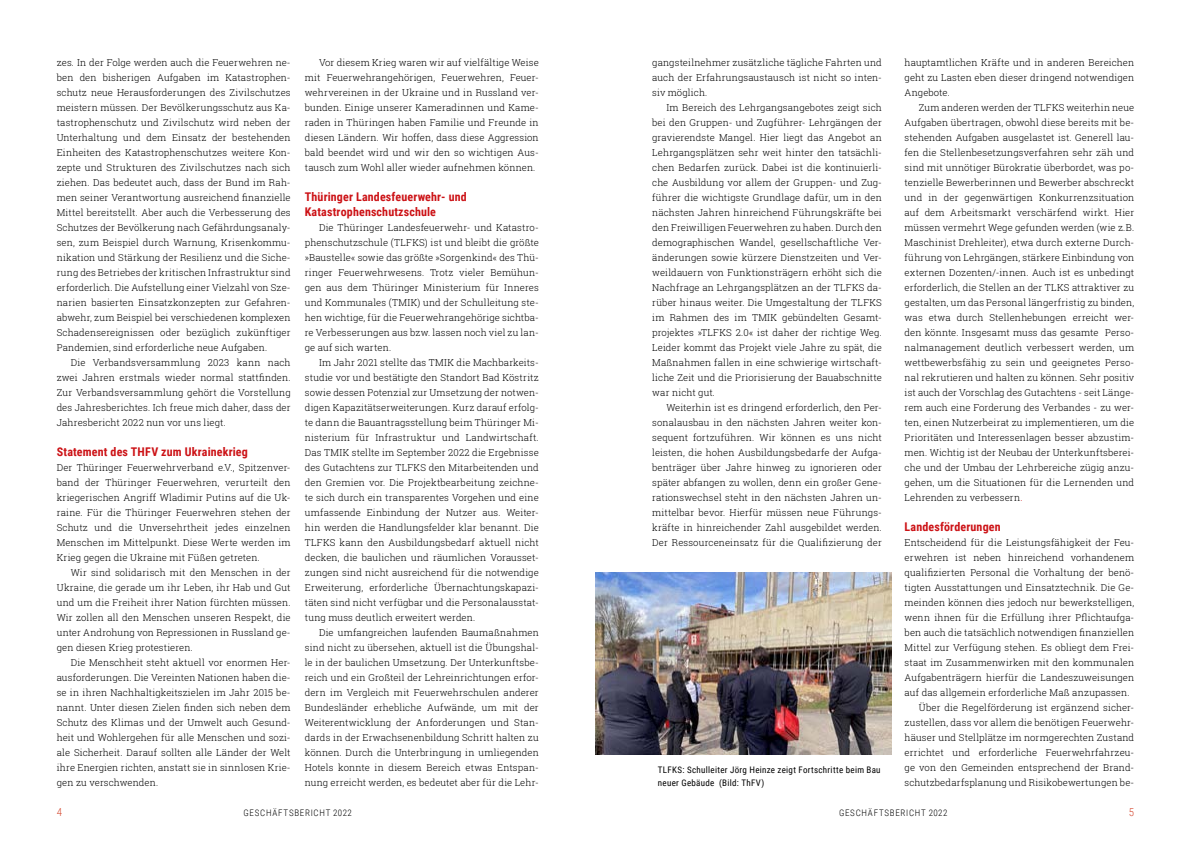
<style>
.page{position:relative;width:1191px;height:842px;background:#fff}
.page>*{position:absolute;margin:0;border:0;box-sizing:border-box;transform-origin:0 0}
.t1{font:700 12px/15px "Roboto Condensed";letter-spacing:.015em;color:#cc1216}
.t2{font:300 11px "Roboto Condensed";color:#d54a32}
.t3{font:300 9.5px/15px "Roboto Slab";letter-spacing:.01em;color:#000;text-align:justify}
.t4{font:9px/13px "Roboto Condensed";letter-spacing:.035em;color:#000}
.t5{font:300 9px "Roboto Condensed";letter-spacing:.08em;color:#000}
.s1{color:#050400}
.s2{color:#cc1216}
</style>
<div class="page">
<img style="left:595px;top:573px;width:296px;height:181px">
<p class="t3" style="left:57px;top:55px;width:235px">zes. In der Folge werden auch die Feuerwehren ne&shy;ben den bisherigen Aufgaben im Katastrophen&shy;schutz neue Herausforderungen des Zivilschutzes meistern müssen. Der Bevölkerungsschutz aus Ka&shy;tastrophenschutz und Zivilschutz wird neben der Unterhaltung und dem Einsatz der bestehenden Einheiten des Katastrophenschutzes weitere Kon&shy;zepte und Strukturen des Zivilschutzes nach sich ziehen. Das bedeutet auch, dass der Bund im Rah&shy;men seiner Verantwortung ausreichend finanzielle Mittel bereitstellt. Aber auch die Verbesserung des Schutzes der Bevölkerung nach Gefährdungsanaly&shy;sen, zum Beispiel durch Warnung, Krisenkommu&shy;nikation und Stärkung der Resilienz und die Siche&shy;rung des Betriebes der kritischen Infrastruktur sind erforderlich. Die Aufstellung einer Vielzahl von Sze&shy;narien basierten Einsatzkonzepten zur Gefahren&shy;abwehr, zum Beispiel bei verschiedenen komplexen Schadensereignissen oder bezüglich zukünftiger Pandemien, sind erforderliche neue Aufgaben.</p>
<p class="t3" style="left:57px;top:355px;width:235px;text-indent:14px">Die Verbandsversammlung 2023 kann nach zwei Jahren erstmals wieder normal stattfinden.<br>Zur Verbandsversammlung gehört die Vorstellung des Jahresberichtes. Ich freue mich daher, dass der Jahresbericht 2022 nun vor uns liegt.</p>
<p class="t1" style="left:57px;top:444px;width:193px">Statement des THFV zum Ukrainekrieg</p>
<p class="t3" style="left:57px;top:460px;width:235px">Der Thüringer Feuerwehrverband e.V., Spitzenver&shy;band der Thüringer Feuerwehren, verurteilt den kriegerischen Angriff Wladimir Putins auf die Uk&shy;raine. Für die Thüringer Feuerwehren stehen der Schutz und die Unversehrtheit jedes einzelnen Menschen im Mittelpunkt. Diese Werte werden im Krieg gegen die Ukraine mit Füßen getreten.</p>
<p class="t3" style="left:57px;top:565px;width:235px;text-indent:14px">Wir sind solidarisch mit den Menschen in der Ukraine, die gerade um ihr Leben, ihr Hab und Gut und um die Freiheit ihrer Nation fürchten müssen.<br>Wir zollen all den Menschen unseren Respekt, die unter Androhung von Repressionen in Russland ge&shy;gen diesen Krieg protestieren.</p>
<p class="t3" style="left:57px;top:655px;width:235px;text-indent:14px">Die Menschheit steht aktuell vor enormen Her&shy;ausforderungen. Die Vereinten Nationen haben die&shy;se in ihren Nachhaltigkeitszielen im Jahr 2015 be&shy;nannt. Unter diesen Zielen finden sich neben dem Schutz des Klimas und der Umwelt auch Gesund&shy;heit und Wohlergehen für alle Menschen und sozi&shy;ale Sicherheit. Darauf sollten alle Länder der Welt ihre Energien richten, anstatt sie in sinnlosen Krie&shy;gen zu verschwenden.</p>
<p class="t3" style="left:305px;top:55px;width:235px;text-indent:14px">Vor diesem Krieg waren wir auf vielfältige Weise mit Feuerwehrangehörigen, Feuerwehren, Feuer&shy;wehrvereinen in der Ukraine und in Russland ver&shy;bunden. Einige unserer Kameradinnen und Kame&shy;raden in Thüringen haben Familie und Freunde in diesen Ländern. Wir hoffen, dass diese Aggression bald beendet wird und wir den so wichtigen Aus&shy;tausch zum Wohl aller wieder aufnehmen können.</p>
<p class="t1" style="left:305px;top:189px;width:163px">Thüringer Landesfeuerwehr- und<br>Katastrophenschutzschule</p>
<p class="t3" style="left:305px;top:220px;width:235px;text-indent:14px">Die Thüringer Landesfeuerwehr- und Katastro&shy;phenschutzschule (TLFKS) ist und bleibt die größte »Baustelle« sowie das größte »Sorgenkind« des Thü&shy;ringer Feuerwehrwesens. Trotz vieler Bemühun&shy;gen aus dem Thüringer Ministerium für Inneres und Kommunales (TMIK) und der Schulleitung ste&shy;hen wichtige, für die Feuerwehrangehörige sichtba&shy;re Verbesserungen aus bzw. lassen noch viel zu lan&shy;ge auf sich warten.</p>
<p class="t3" style="left:305px;top:355px;width:235px;text-indent:14px">Im Jahr 2021 stellte das TMIK die Machbarkeits&shy;studie vor und bestätigte den Standort Bad Köstritz sowie dessen Potenzial zur Umsetzung der notwen&shy;digen Kapazitätserweiterungen. Kurz darauf erfolg&shy;te dann die Bauantragsstellung beim Thüringer Mi&shy;nisterium für Infrastruktur und Landwirtschaft.<br>Das TMIK stellte im September 2022 die Ergebnisse des Gutachtens zur TLFKS den Mitarbeitenden und den Gremien vor. Die Projektbearbeitung zeichne&shy;te sich durch ein transparentes Vorgehen und eine umfassende Einbindung der Nutzer aus. Weiter&shy;hin werden die Handlungsfelder klar benannt. Die TLFKS kann den Ausbildungsbedarf aktuell nicht decken, die baulichen und räumlichen Vorausset&shy;zungen sind nicht ausreichend für die notwendige Erweiterung, erforderliche Übernachtungskapazi&shy;täten sind nicht verfügbar und die Personalausstat&shy;tung muss deutlich erweitert werden.</p>
<p class="t3" style="left:305px;top:625px;width:235px;text-indent:14px">Die umfangreichen laufenden Baumaßnahmen sind nicht zu übersehen, aktuell ist die Übungshal&shy;le in der baulichen Umsetzung. Der Unterkunftsbe&shy;reich und ein Großteil der Lehreinrichtungen erfor&shy;dern im Vergleich mit Feuerwehrschulen anderer Bundesländer erhebliche Aufwände, um mit der Weiterentwicklung der Anforderungen und Stan&shy;dards in der Erwachsenenbildung Schritt halten zu können. Durch die Unterbringung in umliegenden Hotels konnte in diesem Bereich etwas Entspan&shy;nung erreicht werden, es bedeutet aber für die Lehr-</p>
<p class="t3" style="left:652px;top:55px;width:231px">gangsteilnehmer zusätzliche tägliche Fahrten und auch der Erfahrungsaustausch ist nicht so inten&shy;siv möglich.</p>
<p class="t3" style="left:652px;top:100px;width:231px;text-indent:14px">Im Bereich des Lehrgangsangebotes zeigt sich bei den Gruppen- und Zugführer- Lehrgängen der gravierendste Mangel. Hier liegt das Angebot an Lehrgangsplätzen sehr weit hinter den tatsächli&shy;chen Bedarfen zurück. Dabei ist die kontinuierli&shy;che Ausbildung vor allem der Gruppen- und Zug&shy;führer die wichtigste Grundlage dafür, um in den nächsten Jahren hinreichend Führungskräfte bei den Freiwilligen Feuerwehren zu haben. Durch den demographischen Wandel, gesellschaftliche Ver&shy;änderungen sowie kürzere Dienstzeiten und Ver&shy;weildauern von Funktionsträgern erhöht sich die Nachfrage an Lehrgangsplätzen an der TLFKS da&shy;rüber hinaus weiter. Die Umgestaltung der TLFKS im Rahmen des im TMIK gebündelten Gesamt&shy;projektes »TLFKS 2.0« ist daher der richtige Weg.<br>Leider kommt das Projekt viele Jahre zu spät, die Maßnahmen fallen in eine schwierige wirtschaft&shy;liche Zeit und die Priorisierung der Bauabschnitte war nicht gut.</p>
<p class="t3" style="left:652px;top:400px;width:231px;text-indent:14px">Weiterhin ist es dringend erforderlich, den Per&shy;sonalausbau in den nächsten Jahren weiter kon&shy;sequent fortzuführen. Wir können es uns nicht leisten, die hohen Ausbildungsbedarfe der Aufga&shy;benträger über Jahre hinweg zu ignorieren oder später abfangen zu wollen, denn ein großer Gene&shy;rationswechsel steht in den nächsten Jahren un&shy;mittelbar bevor. Hierfür müssen neue Führungs&shy;kräfte in hinreichender Zahl ausgebildet werden.<br>Der Ressourceneinsatz für die Qualifizierung der</p>
<p class="t4" style="left:658px;top:763px;width:224px">TLFKS: Schulleiter Jörg Heinze zeigt Fortschritte beim Bau neuer Gebäude (Bild: ThFV)</p>
<p class="t3" style="left:904px;top:55px;width:231px">hauptamtlichen Kräfte und in anderen Bereichen geht zu Lasten eben dieser dringend notwendigen Angebote.</p>
<p class="t3" style="left:904px;top:100px;width:231px;text-indent:14px">Zum anderen werden der TLFKS weiterhin neue Aufgaben übertragen, obwohl diese bereits mit be&shy;stehenden Aufgaben ausgelastet ist. Generell lau&shy;fen die Stellenbesetzungsverfahren sehr zäh und sind mit unnötiger Bürokratie überbordet, was po&shy;tenzielle Bewerberinnen und Bewerber abschreckt und in der gegenwärtigen Konkurrenzsituation auf dem Arbeitsmarkt verschärfend wirkt. Hier müssen vermehrt Wege gefunden werden (wie z.B.<br>Maschinist Drehleiter), etwa durch externe Durch&shy;führung von Lehrgängen, stärkere Einbindung von externen Dozenten/-innen. Auch ist es unbedingt erforderlich, die Stellen an der TLKS attraktiver zu gestalten, um das Personal längerfristig zu binden, was etwa durch Stellenhebungen erreicht wer&shy;den könnte. Insgesamt muss das gesamte Perso&shy;nalmanagement deutlich verbessert werden, um wettbewerbsfähig zu sein und geeignetes Perso&shy;nal rekrutieren und halten zu können. Sehr positiv ist auch der Vorschlag des Gutachtens <span class="s1">- seit Länge&shy;rem auch eine Forderung des Verbandes -</span> zu wer&shy;ten, einen Nutzerbeirat zu implementieren, um die Prioritäten und Interessenlagen besser abzustim&shy;men. Wichtig ist der Neubau der Unterkunftsberei&shy;che und der Umbau der Lehrbereiche zügig anzu&shy;gehen, um die Situationen für die Lernenden und Lehrenden zu verbessern<span class="s2">.</span></p>
<p class="t1" style="left:904px;top:519px;width:98px">Landesförderungen</p>
<p class="t3" style="left:904px;top:535px;width:231px">Entscheidend für die Leistungsfähigkeit der Feu-</p>
<p class="t3" style="left:904px;top:550px;width:231px">erwehren ist neben hinreichend vorhandenem</p>
<p class="t3" style="left:904px;top:565px;width:231px">qualifizierten Personal die Vorhaltung der benö-</p>
<p class="t3" style="left:904px;top:580px;width:231px">tigten Ausstattungen und Einsatztechnik. Die Ge-</p>
<p class="t3" style="left:904px;top:595px;width:231px">meinden können dies jedoch nur bewerkstelligen,</p>
<p class="t3" style="left:904px;top:610px;width:231px">wenn ihnen für die Erfüllung ihrer Pflichtaufga-</p>
<p class="t3" style="left:904px;top:625px;width:231px">ben auch die tatsächlich notwendigen finanziellen</p>
<p class="t3" style="left:904px;top:640px;width:231px">Mittel zur Verfügung stehen. Es obliegt dem Frei-</p>
<p class="t3" style="left:904px;top:655px;width:231px">staat im Zusammenwirken mit den kommunalen</p>
<p class="t3" style="left:904px;top:670px;width:231px">Aufgabenträgern hierfür die Landeszuweisungen</p>
<p class="t3" style="left:904px;top:685px;width:227px">auf das allgemein erforderliche Maß anzupassen.</p>
<p class="t3" style="left:918px;top:700px;width:217px">Über die Regelförderung ist ergänzend sicher-</p>
<p class="t3" style="left:904px;top:715px;width:231px">zustellen, dass vor allem die benötigen Feuerwehr-</p>
<p class="t3" style="left:904px;top:730px;width:231px">häuser und Stellplätze im normgerechten Zustand</p>
<p class="t3" style="left:904px;top:745px;width:231px">errichtet und erforderliche Feuerwehrfahrzeu-</p>
<p class="t3" style="left:904px;top:760px;width:231px">ge von den Gemeinden entsprechend der Brand-</p>
<p class="t3" style="left:904px;top:775px;width:231px">schutzbedarfsplanung und Risikobewertungen be-</p>
<p class="t2" style="left:57px;top:804px;width:7px">4</p>
<p class="t5" style="left:244px;top:806px;width:110px">GESCHÄFTSBERICHT 2022</p>
<p class="t5" style="left:839px;top:806px;width:110px">GESCHÄFTSBERICHT 2022</p>
<p class="t2" style="left:1129px;top:804px;width:7px">5</p>
</div>
